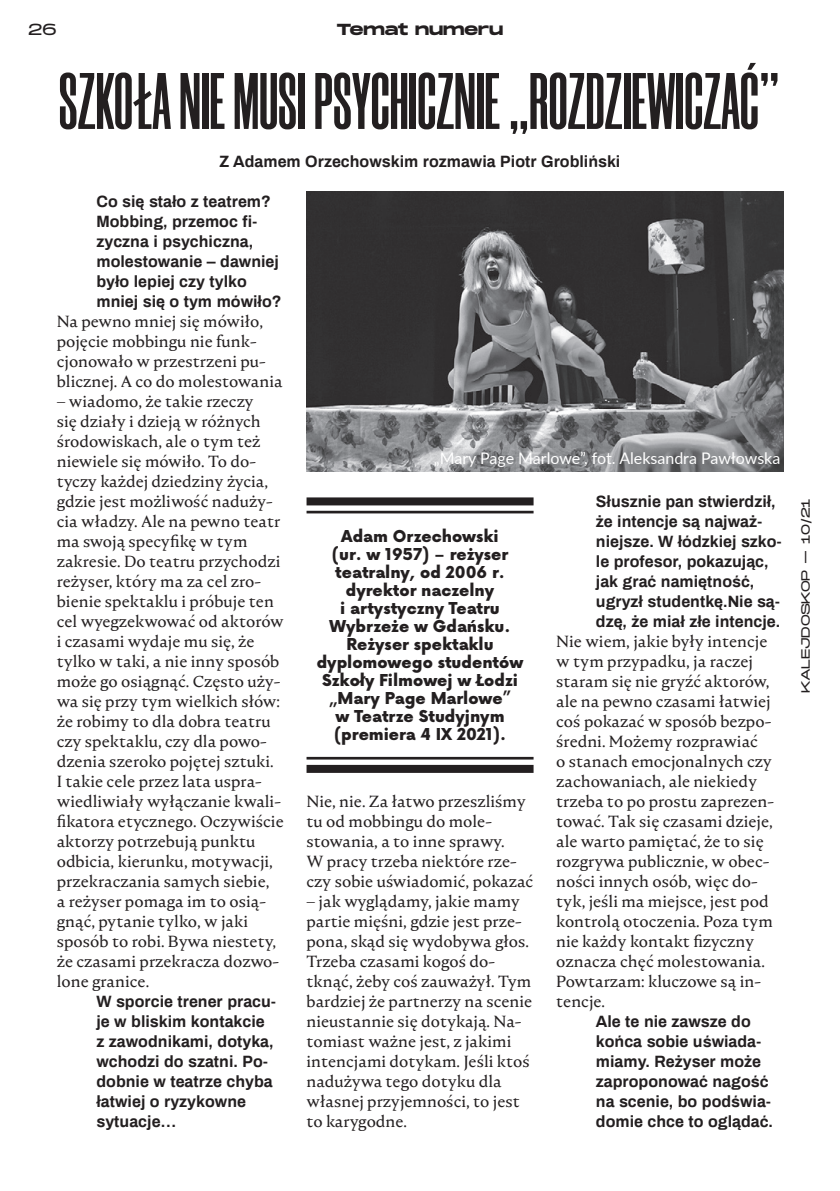
<style>
.page{position:relative;width:840px;height:1191px;background:#fff}
.page>*{position:absolute;margin:0;border:0;box-sizing:border-box;transform-origin:0 0}
.t1{font:700 80px "Morganite";color:#231f20}
.t2{font:16px/20px "Nocturne Serif";color:#231f20}
.t3{font:700 16px/20px "Archivo";color:#231f20}
.t4{font:900 16px/18px "Now Alt";color:#231f20;text-align:center}
.t5{font:16px "Lato";color:#fff}
.t6{font:700 16px "Monument Extended";letter-spacing:-.005em;color:#231f20}
.t7{font:200 16px "Monument Extended";color:#231f20}
.t8{font:200 12px "Monument Extended";letter-spacing:-.03em;color:#231f20}
</style>
<div class="page">
<div style="left:306px;top:497px;width:227px;height:8px;background:#231f20"></div>
<hr style="left:306px;top:511px;width:227px;height:2px;background:#231f20">
<hr style="left:306px;top:757px;width:227px;height:2px;background:#231f20">
<div style="left:306px;top:765px;width:227px;height:8px;background:#231f20"></div>
<img style="left:306px;top:191px;width:476px;height:280px">
<p class="t6" style="left:336px;top:18px;width:168px">Temat numeru</p>
<h1 class="t1" style="left:59px;top:60px;width:722px">SZKOŁA NIE MUSI PSYCHICZNIE „ROZDZIEWICZAĆ”</h1>
<p class="t3" style="left:219px;top:151px;width:402px">Z Adamem Orzechowskim rozmawia Piotr Grobliński</p>
<p class="t7" style="left:28px;top:18px;width:30px">26</p>
<p class="t3" style="left:96px;top:191px;width:186px">Co się stało z teatrem?<br>Mobbing, przemoc fi&shy;zyczna i psychiczna, molestowanie – dawniej było lepiej czy tylko mniej się o tym mówiło?</p>
<p class="t2" style="left:57px;top:311px;width:227px">Na pewno mniej się mówiło, pojęcie mobbingu nie funk&shy;cjonowało w przestrzeni pu&shy;blicznej. A co do molestowania</p>
<p class="t2" style="left:57px;top:391px;width:228px">– wiadomo, że takie rzeczy<br>się działy i dzieją w różnych środowiskach, ale o tym też niewiele się mówiło. To do&shy;tyczy każdej dziedziny życia, gdzie jest możliwość naduży&shy;cia władzy. Ale na pewno teatr ma swoją specyfikę w tym zakresie. Do teatru przychodzi reżyser, który ma za cel zro&shy;bienie spektaklu i próbuje ten cel wyegzekwować od aktorów i czasami wydaje mu się, że tylko w taki, a nie inny sposób może go osiągnąć. Często uży&shy;wa się przy tym wielkich słów: że robimy to dla dobra teatru czy spektaklu, czy dla powo&shy;dzenia szeroko pojętej sztuki.<br>I takie cele przez lata uspra&shy;wiedliwiały wyłączanie kwali&shy;fikatora etycznego. Oczywiście aktorzy potrzebują punktu odbicia, kierunku, motywacji, przekraczania samych siebie,<br>a reżyser pomaga im to osią&shy;gnąć, pytanie tylko, w jaki sposób to robi. Bywa niestety, że czasami przekracza dozwo&shy;lone granice.</p>
<p class="t3" style="left:96px;top:991px;width:181px">W sporcie trener pracu&shy;je w bliskim kontakcie z zawodnikami, dotyka, wchodzi do szatni. Po&shy;dobnie w teatrze chyba łatwiej o ryzykowne sytuacje…</p>
<p class="t5" style="left:433px;top:447px;width:348px">„Mary Page Marlowe”, fot. Aleksandra Pawłowska</p>
<p class="t4" style="left:316px;top:527px;width:208px">Adam Orzechowski<br>(ur. w 1957) – reżyser teatralny, od 2006 r. dyrektor naczelny<br>i artystyczny Teatru<br>Wybrzeże w Gdańsku.<br>Reżyser spektaklu dyplomowego studentów<br>Szkoły Filmowej w Łodzi „Mary Page Marlowe”<br>w Teatrze Studyjnym (premiera 4 IX 2021).</p>
<p class="t2" style="left:306px;top:791px;width:228px">Nie, nie. Za łatwo przeszliśmy tu od mobbingu do mole&shy;stowania, a to inne sprawy.<br>W pracy trzeba niektóre rze&shy;czy sobie uświadomić, pokazać</p>
<p class="t2" style="left:306px;top:891px;width:227px">– jak wyglądamy, jakie mamy partie mięśni, gdzie jest prze&shy;pona, skąd się wydobywa głos.<br>Trzeba czasami kogoś do&shy;tknąć, żeby coś zauważył. Tym bardziej że partnerzy na scenie nieustannie się dotykają. Na&shy;tomiast ważne jest, z jakimi intencjami dotykam. Jeśli ktoś nadużywa tego dotyku dla własnej przyjemności, to jest to karygodne.</p>
<p class="t3" style="left:595px;top:491px;width:187px">Słusznie pan stwierdził, że intencje są najważ&shy;niejsze. W łódzkiej szko&shy;le profesor, pokazując, jak grać namiętność, ugryzł studentkę.Nie są&shy;dzę, że miał złe intencje.</p>
<p class="t2" style="left:556px;top:631px;width:219px">Nie wiem, jakie były intencje w tym przypadku, ja raczej staram się nie gryźć aktorów, ale na pewno czasami łatwiej coś pokazać w sposób bezpo&shy;średni. Możemy rozprawiać<br>o stanach emocjonalnych czy zachowaniach, ale niekiedy trzeba to po prostu zaprezen&shy;tować. Tak się czasami dzieje, ale warto pamiętać, że to się rozgrywa publicznie, w obec&shy;ności innych osób, więc do&shy;tyk, jeśli ma miejsce, jest pod kontrolą otoczenia. Poza tym nie każdy kontakt fizyczny oznacza chęć molestowania.<br>Powtarzam: kluczowe są in&shy;tencje.</p>
<p class="t3" style="left:595px;top:1011px;width:178px">Ale te nie zawsze do końca sobie uświada&shy;miamy. Reżyser może zaproponować nagość na scenie, bo podświa&shy;domie chce to oglądać.</p>
<p class="t8" style="left:796px;top:692px;width:196px;rotate:-90deg">KALEJDOSKOP – 10/21</p>
</div>
